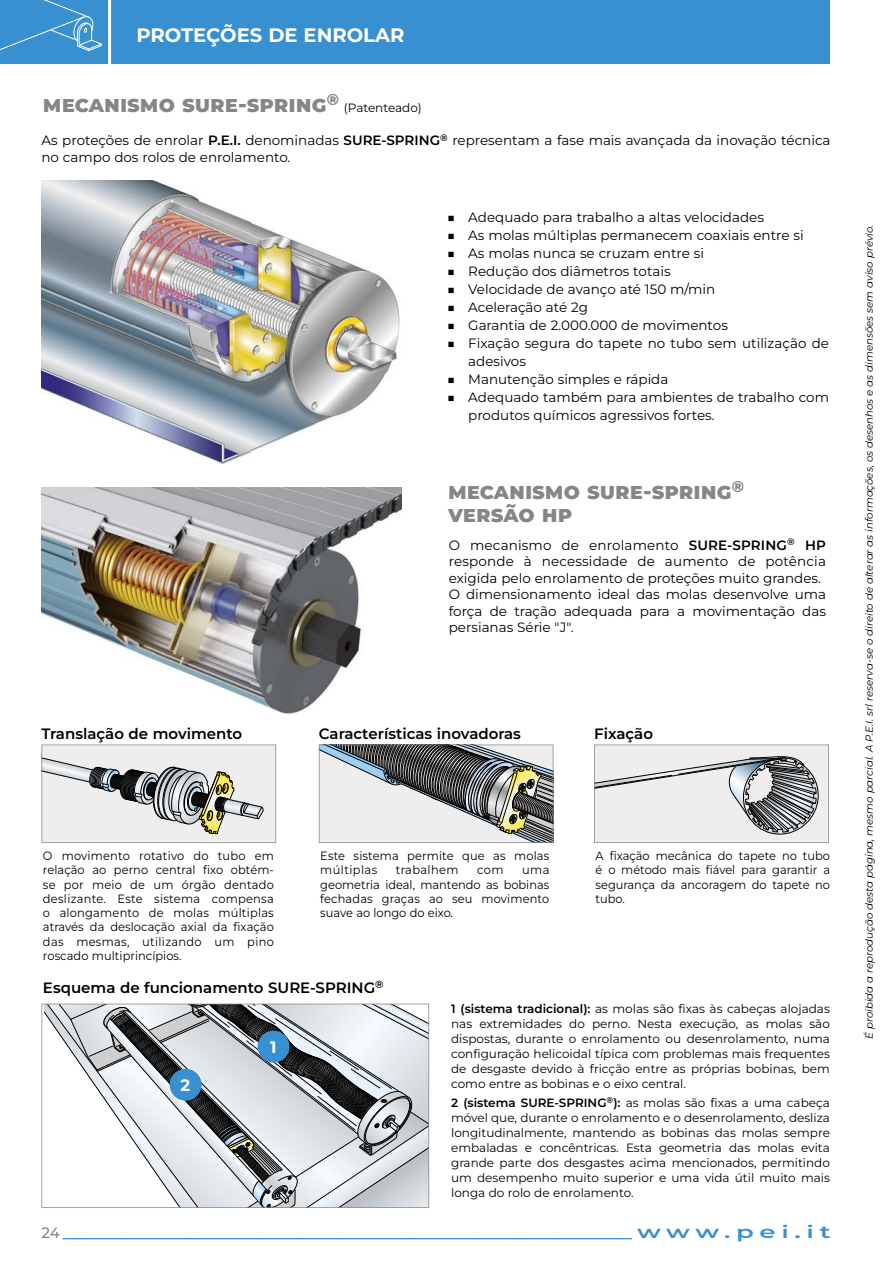
<style>
.page{position:relative;width:893px;height:1263px;background:#fff}
.page>*{position:absolute;margin:0;border:0;box-sizing:border-box;transform-origin:0 0}
.t1{font:800 22.5px/22.5px "Montserrat";color:#868686}
.t2{font:700 19.5px "Montserrat Roman";color:#fff}
.t3{font:600 17.25px "Montserrat";color:#3890d0}
.t4{font:700 16.5px "Montserrat Roman";color:#fff}
.t5{font:600 15px "Montserrat";color:#000}
.t6{font:500 15px "Montserrat";color:#868686}
.t7{font:13.5px/16.5px "Montserrat Roman";color:#000}
.t8{font:12px/15px "Montserrat Roman";color:#000;text-align:justify}
.t9{font:12px/14.2px "Montserrat Roman";color:#000;text-align:justify;scale:.95 1}
.t10{font:12px "Montserrat Roman";letter-spacing:.035em;color:#000;scale:.95 1}
.t11{font:italic 10.2px "Montserrat";color:#000}
.s1{font-family:"Montserrat";font-weight:600}
.s2{font-family:"Montserrat";font-weight:500}
</style>
<div class="page">
<div style="left:0;top:0;width:829px;height:64px;background:#3890d0"></div>
<svg style="left:0;top:0;width:111px;height:64px"></svg>
<img style="left:41px;top:180px;width:359px;height:284px">
<img style="left:41px;top:487px;width:360px;height:227px">
<svg style="left:41px;top:745px;width:235px;height:98px;background:#cccdcb"></svg>
<svg style="left:594px;top:745px;width:235px;height:98px;background:#cecfcf"></svg>
<svg style="left:319px;top:744px;width:235px;height:99px;background:#a5a7a6"></svg>
<svg style="left:41px;top:1004px;width:388px;height:204px"></svg>
<div style="left:258px;top:1031px;width:31px;height:32px;background:#3890d0;border-radius:50%"></div>
<div style="left:170px;top:1069px;width:32px;height:32px;background:#3890d0;border-radius:50%"></div>
<h2 class="t2" style="left:136px;top:23px;width:269px">PROTEÇÕES DE ENROLAR</h2>
<h1 class="t1" style="left:43px;top:93px;width:297px">mecanismo sure-spring<sup>®</sup></h1>
<p class="t8" style="left:344px;top:100px;width:79px">(Patenteado)</p>
<p class="t7" style="left:41px;top:132px;width:790px">As proteções de enrolar <span class="s1">P.E.I.</span> denominadas <span class="s1">SURE-SPRING</span><sup>®</sup> representam a fase mais avançada da inovação técnica no campo dos rolos de enrolamento.</p>
<p class="t7" style="left:447px;top:209px;width:318px"><span class="s2">■</span> Adequado para trabalho a altas velocidades</p>
<p class="t7" style="left:447px;top:227px;width:358px"><span class="s2">■</span> As molas múltiplas permanecem coaxiais entre si</p>
<p class="t7" style="left:447px;top:245px;width:258px"><span class="s2">■</span> As molas nunca se cruzam entre si</p>
<p class="t7" style="left:447px;top:263px;width:225px"><span class="s2">■</span> Redução dos diâmetros totais</p>
<p class="t7" style="left:447px;top:281px;width:270px"><span class="s2">■</span> Velocidade de avanço até 150 m/min</p>
<p class="t7" style="left:447px;top:299px;width:142px"><span class="s2">■</span> Aceleração até 2g</p>
<p class="t7" style="left:447px;top:317px;width:282px"><span class="s2">■</span> Garantia de 2.000.000 de movimentos</p>
<p class="t7" style="left:468px;top:334px;width:362px;line-height:18px;text-indent:-21px"><span class="s2">■</span> Fixação segura do tapete no tubo sem utilização de adesivos</p>
<p class="t7" style="left:447px;top:371px;width:223px"><span class="s2">■</span> Manutenção simples e rápida</p>
<p class="t7" style="left:468px;top:388px;width:362px;line-height:18px;text-indent:-21px"><span class="s2">■</span> Adequado também para ambientes de trabalho com produtos químicos agressivos fortes.</p>
<h1 class="t1" style="left:448px;top:480px;width:297px">mecanismo sure-spring<sup>® </sup>versão hp</h1>
<p class="t7" style="left:449px;top:536px;width:379px">O mecanismo de enrolamento <span class="s1">SURE-SPRING</span><sup>®</sup> <span class="s1">HP </span>responde à necessidade de aumento de potência exigida pelo enrolamento de proteções muito grandes.<br>O dimensionamento ideal das molas desenvolve uma força de tração adequada para a movimentação das persianas Série "J".</p>
<p class="t5" style="left:41px;top:724px;width:202px">Translação de movimento</p>
<p class="t5" style="left:319px;top:724px;width:204px">Características inovadoras</p>
<p class="t5" style="left:594px;top:724px;width:60px">Fixação</p>
<p class="t9" style="left:43px;top:849px;width:245px">O movimento rotativo do tubo em relação ao perno central fixo obtém&shy;se por meio de um órgão dentado deslizante. Este sistema compensa o alongamento de molas múltiplas através da deslocação axial da fixação das mesmas, utilizando um pino roscado multiprincípios.</p>
<p class="t9" style="left:320px;top:849px;width:243px">Este sistema permite que as molas múltiplas</p>
<p class="t10" style="left:396px;top:863px;width:68px">trabalhem</p>
<p class="t9" style="left:477px;top:863px;width:29px">com</p>
<p class="t9" style="left:320px;top:863px;width:243px;text-indent:202px">uma geometria ideal, mantendo as bobinas fechadas graças ao seu movimento suave ao longo do eixo.</p>
<p class="t5" style="left:43px;top:978px;width:342px">Esquema de funcionamento SURE-SPRING<sup>®</sup></p>
<p class="t9" style="left:596px;top:849px;width:248px">A fixação mecânica do tapete no tubo é o método mais fiável para garantir a segurança da ancoragem do tapete no tubo.</p>
<p class="t4" style="left:181px;top:1075px;width:11px">2</p>
<p class="t4" style="left:270px;top:1037px;width:8px">1</p>
<p class="t8" style="left:451px;top:1001px;width:380px"><span class="s1">1 (sistema tradicional):</span> as molas são fixas às cabeças alojadas nas extremidades do perno. Nesta execução, as molas são dispostas, durante o enrolamento ou desenrolamento, numa configuração helicoidal típica com problemas mais frequentes de desgaste devido à fricção entre as próprias bobinas, bem como entre as bobinas e o eixo central.</p>
<p class="t8" style="left:451px;top:1095px;width:380px"><span class="s1">2 (sistema SURE-SPRING</span><sup>®</sup><span class="s1">):</span> as molas são fixas a uma cabeça móvel que, durante o enrolamento e o desenrolamento, desliza longitudinalmente, mantendo as bobinas das molas sempre embaladas e concêntricas. Esta geometria das molas evita grande parte dos desgastes acima mencionados, permitindo um desempenho muito superior e uma vida útil muito mais longa do rolo de enrolamento.</p>
<p class="t3" style="left:63px;top:1221px;width:769px">__________________________________________________________________ w w w . p e i . i t</p>
<p class="t6" style="left:41px;top:1223px;width:20px">24</p>
<p class="t11" style="left:863px;top:1039px;width:816px;rotate:-90deg">É proibida a reprodução desta página, mesmo parcial. A P.E.I. srl reserva-se o direito de alterar as informações, os desenhos e as dimensões sem aviso prévio.</p>
</div>
